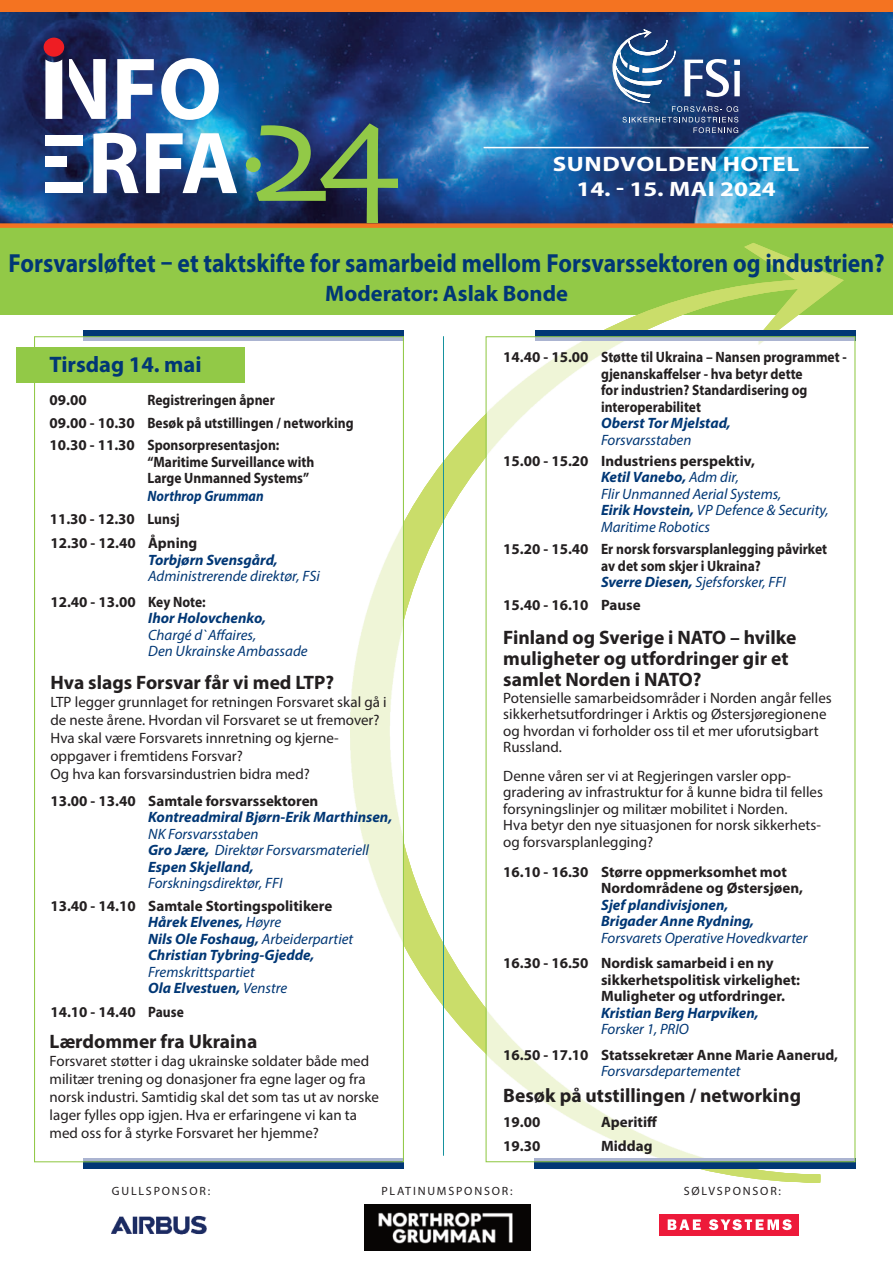
<style>
.page{position:relative;width:893px;height:1263px;background:#fff}
.page>*{position:absolute;margin:0;border:0;box-sizing:border-box;transform-origin:0 0}
.t1{font:700 26.25px "Myriad Pro";color:#013775;scale:.9 1}
.t2{font:700 22.5px "Myriad Pro";color:#013775}
.t3{font:700 20.85px "Myriad Pro";letter-spacing:.02em;color:#fff;scale:1.2 1}
.t4{font:700 20.85px "Myriad Pro";color:#fff;scale:1.2 1}
.t5{font:700 19.5px/21px "Myriad Pro";color:#231f20}
.t6{font:15px/18px "Myriad Pro";color:#231f20}
.t7{font:700 15px/16.5px "Myriad Pro";color:#231f20}
.t8{font:italic 15px/16.5px "Myriad Pro";color:#013775}
.t9{font:italic 700 15px/16.5px "Myriad Pro";color:#013775}
.t10{font:700 15px/22.5px "Myriad Pro";color:#231f20;scale:.9 1}
.t11{font:italic 700 15px "Myriad Hebrew";color:#013775;scale:.9 1}
.t12{font:12px "Myriad Pro";letter-spacing:.15em;color:#231f20}
.s1{font-weight:700}
.s2{font-style:normal;color:#231f20}
.s3{font-weight:400}
.s4{font-weight:700;font-style:normal;color:#231f20}
.s5{font-style:italic;color:#013775}
.s6{font-weight:400;font-style:italic;color:#013775}
</style>
<div class="page">
<div style="left:0;top:0;width:893px;height:20px;background:#f47321"></div>
<div style="left:0;top:227px;width:893px;height:87px;background:#92c947"></div>
<img style="left:0;top:12px;width:893px;height:211px">
<svg style="left:256px;top:123px;width:142px;height:100px;background:#3b595c"></svg>
<svg style="left:117px;top:59px;width:37px;height:60px"></svg>
<svg style="left:161px;top:58px;width:58px;height:62px"></svg>
<div style="left:45px;top:135px;width:38px;height:10px;background:#fff"></div>
<svg style="left:93px;top:133px;width:46px;height:60px"></svg>
<svg style="left:146px;top:133px;width:91px;height:60px"></svg>
<div style="left:45px;top:182px;width:38px;height:11px;background:#fff"></div>
<div style="left:45px;top:157px;width:22px;height:10px;background:#fff"></div>
<div style="left:44px;top:38px;width:20px;height:19px;background:#ee1d23;border-radius:50%"></div>
<div style="left:246px;top:157px;width:15px;height:15px;background:#92c947;border-radius:50%"></div>
<svg style="left:45px;top:59px;width:17px;height:60px"></svg>
<svg style="left:69px;top:59px;width:37px;height:60px"></svg>
<div style="left:0;top:223px;width:893px;height:5px;background:#f47321"></div>
<hr style="left:484px;top:147px;width:385px;height:1px;background:#fff">
<svg style="left:612px;top:27px;width:128px;height:106px;background:#3a5f91"></svg>
<svg style="left:744px;top:243px;width:100px;height:72px"></svg>
<svg style="left:351px;top:275px;width:477px;height:907px"></svg>
<svg style="left:84px;top:1162px;width:320px;height:7px;background:#083e72"></svg>
<svg style="left:534px;top:1162px;width:321px;height:7px;background:#063c73"></svg>
<svg style="left:84px;top:330px;width:320px;height:10px;background:#11476f"></svg>
<img style="left:351px;top:340px;width:51px;height:818px">
<hr style="left:84px;top:1158px;width:319px;height:3px;background:#abb4d1">
<hr style="left:84px;top:337px;width:319px;height:3px;background:#abb4d1">
<hr style="left:443px;top:336px;width:1px;height:820px;background:#16929e">
<div style="left:16px;top:347px;width:229px;height:36px;background:#92c947"></div>
<div style="left:50px;top:394px;width:338px;height:138px;background:#fff"></div>
<svg style="left:535px;top:330px;width:320px;height:10px;background:#11476f"></svg>
<img style="left:488px;top:338px;width:354px;height:822px">
<hr style="left:534px;top:1158px;width:320px;height:3px;background:#abb4d1">
<hr style="left:535px;top:337px;width:319px;height:3px;background:#abb4d1">
<img style="left:112px;top:1215px;width:95px;height:20px">
<img style="left:365px;top:1205px;width:165px;height:45px">
<div style="left:660px;top:1214px;width:139px;height:21px;background:#ed1a3a"></div>
<svg style="left:709px;top:1219px;width:83px;height:11px"></svg>
<svg style="left:668px;top:1219px;width:33px;height:11px"></svg>
<h3 class="t3" style="left:553px;top:156px;width:207px">SUNdvOLdEN HOTEL</h3>
<h3 class="t4" style="left:576px;top:181px;width:168px">14. - 15. MAI 2024</h3>
<h1 class="t1" style="left:8px;top:254px;width:975px">Forsvarsløftet – et taktskifte for samarbeid mellom Forsvarssektoren og industrien?</h1>
<h2 class="t2" style="left:325px;top:285px;width:244px">Moderator: Aslak Bonde</h2>
<h2 class="t2" style="left:50px;top:356px;width:154px">Tirsdag 14. mai</h2>
<p class="t10" style="left:50px;top:390px;width:339px;text-indent:98px">Registreringen åpner<br>09.00 - 10.30 Besøk på utstillingen / networking<br>10.30 - 11.30 Sponsorpresentasjon:</p>
<p class="t10" style="left:147px;top:455px;width:187px;line-height:16.5px">“Maritime Surveillance with<br>Large Unmanned Systems”</p>
<p class="t11" style="left:147px;top:491px;width:131px">Northrop Grumman</p>
<p class="t7" style="left:50px;top:512px;width:132px">11.30 - 12.30 Lunsj</p>
<p class="t7" style="left:50px;top:393px;width:39px">09.00</p>
<p class="t7" style="left:50px;top:536px;width:148px">12.30 - 12.40 Åpning</p>
<p class="t9" style="left:148px;top:552px;width:131px">Torbjørn Svensgård,</p>
<p class="t8" style="left:148px;top:569px;width:173px">Administrerende direktør, FSi</p>
<p class="t7" style="left:50px;top:594px;width:157px">12.40 - 13.00 Key Note:</p>
<p class="t9" style="left:148px;top:611px;width:119px">Ihor Holovchenko,</p>
<p class="t8" style="left:148px;top:627px;width:161px">Chargé d`Affaires,<br>Den Ukrainske Ambassade</p>
<h3 class="t5" style="left:50px;top:673px;width:285px">Hva slags Forsvar får vi med LTP?</h3>
<p class="t6" style="left:50px;top:694px;width:338px">LTP legger grunnlaget for retningen Forsvaret skal gå i de neste årene. Hvordan vil Forsvaret se ut fremover?<br>Hva skal være Forsvarets innretning og kjerne&shy;oppgaver i fremtidens Forsvar?<br>Og hva kan forsvarsindustrien bidra med?</p>
<p class="t7" style="left:50px;top:794px;width:269px">13.00 - 13.40 Samtale forsvarssektoren</p>
<p class="t9" style="left:148px;top:810px;width:246px">Kontreadmiral Bjørn-Erik Marthinsen,</p>
<p class="t8" style="left:148px;top:827px;width:222px">NK Forsvarsstaben<br><span class="s1">Gro Jære,</span> Direktør Forsvarsmateriell<br><span class="s1">Espen Skjelland,</span></p>
<p class="t8" style="left:148px;top:876px;width:136px">Forskningsdirektør, FFI</p>
<p class="t9" style="left:148px;top:899px;width:207px;text-indent:-98px"><span class="s2">13.40 - 14.10 Samtale Stortingspolitikere<br></span>Hårek Elvenes, <span class="s3">Høyre<br></span>Nils Ole Foshaug, <span class="s3">Arbeiderpartiet<br></span>Christian Tybring-Gjedde,</p>
<p class="t8" style="left:148px;top:965px;width:141px">Fremskrittspartiet<br><span class="s1">Ola Elvestuen,</span> Venstre</p>
<p class="t7" style="left:50px;top:1005px;width:135px">14.10 - 14.40 Pause</p>
<h3 class="t5" style="left:50px;top:1032px;width:209px">Lærdommer fra Ukraina</h3>
<p class="t6" style="left:50px;top:1053px;width:331px">Forsvaret støtter i dag ukrainske soldater både med militær trening og donasjoner fra egne lager og fra norsk industri. Samtidig skal det som tas ut av norske lager fylles opp igjen. Hva er erfaringene vi kan ta med oss for å styrke Forsvaret her hjemme?</p>
<p class="t7" style="left:601px;top:350px;width:247px;text-indent:-98px">14.40 - 15.00 Støtte til Ukraina – Nansen programmet - gjenanskaffelser - hva betyr dette<br>for industrien? Standardisering og interoperabilitet</p>
<p class="t9" style="left:601px;top:416px;width:131px">Oberst Tor Mjelstad,</p>
<p class="t8" style="left:601px;top:433px;width:92px">Forsvarsstaben</p>
<p class="t8" style="left:601px;top:454px;width:229px;text-indent:-98px"><span class="s4">15.00 - 15.20 Industriens perspektiv,<br></span><span class="s1">Ketil Vanebo,</span> Adm dir,<br>Flir Unmanned Aerial Systems,<br><span class="s1">Eirik Hovstein,</span> VP Defence &amp; Security,<br>Maritime Robotics</p>
<p class="t7" style="left:601px;top:542px;width:228px;text-indent:-98px">15.20 - 15.40 Er norsk forsvarsplanlegging påvirket av det som skjer i Ukraina?<br><span class="s5">Sverre Diesen,</span> <span class="s6">Sjefsforsker, FFI</span></p>
<p class="t7" style="left:503px;top:598px;width:139px">15.40 - 16.10 Pause</p>
<h3 class="t5" style="left:503px;top:628px;width:295px">Finland og Sverige i NATO – hvilke muligheter og utfordringer gir et samlet Norden i NATO?</h3>
<p class="t6" style="left:503px;top:690px;width:330px;line-height:16.5px">Potensielle samarbeidsområder i Norden angår felles sikkerhetsutfordringer i Arktis og Østersjøregionene og hvordan vi forholder oss til et mer uforutsigbart Russland.</p>
<p class="t6" style="left:503px;top:768px;width:321px;line-height:16.5px">Denne våren ser vi at Regjeringen varsler opp&shy;gradering av infrastruktur for å kunne bidra til felles forsyningslinjer og militær mobilitet i Norden.<br>Hva betyr den nye situasjonen for norsk sikkerhets&shy;og forsvarsplanlegging?</p>
<p class="t7" style="left:601px;top:864px;width:204px;text-indent:-98px">16.10 - 16.30 Større oppmerksomhet mot<br>Nordområdene og Østersjøen,</p>
<p class="t9" style="left:601px;top:897px;width:155px">Sjef plandivisjonen,<br>Brigader Anne Rydning,</p>
<p class="t8" style="left:601px;top:930px;width:208px">Forsvarets Operative Hovedkvarter</p>
<p class="t7" style="left:601px;top:956px;width:201px;text-indent:-98px">16.30 - 16.50 Nordisk samarbeid i en ny sikkerhetspolitisk virkelighet:<br>Muligheter og utfordringer.</p>
<p class="t9" style="left:601px;top:1005px;width:159px">Kristian Berg Harpviken,</p>
<p class="t8" style="left:601px;top:1022px;width:89px">Forsker 1, PRIO</p>
<p class="t7" style="left:503px;top:1047px;width:336px">16.50 - 17.10 Statssekretær Anne Marie Aanerud,</p>
<p class="t8" style="left:601px;top:1064px;width:141px">Forsvarsdepartementet</p>
<h3 class="t5" style="left:503px;top:1086px;width:299px">Besøk på utstillingen / networking</h3>
<p class="t7" style="left:503px;top:1115px;width:39px">19.00</p>
<p class="t7" style="left:601px;top:1115px;width:58px">Aperitiff</p>
<p class="t7" style="left:503px;top:1139px;width:39px">19.30</p>
<p class="t7" style="left:601px;top:1139px;width:53px">Middag</p>
<p class="t12" style="left:112px;top:1186px;width:100px">GULLSPONSOR:</p>
<p class="t12" style="left:381px;top:1186px;width:133px">PLATINUMSPONSOR:</p>
<p class="t12" style="left:684px;top:1186px;width:99px">SØLVSPONSOR:</p>
</div>
